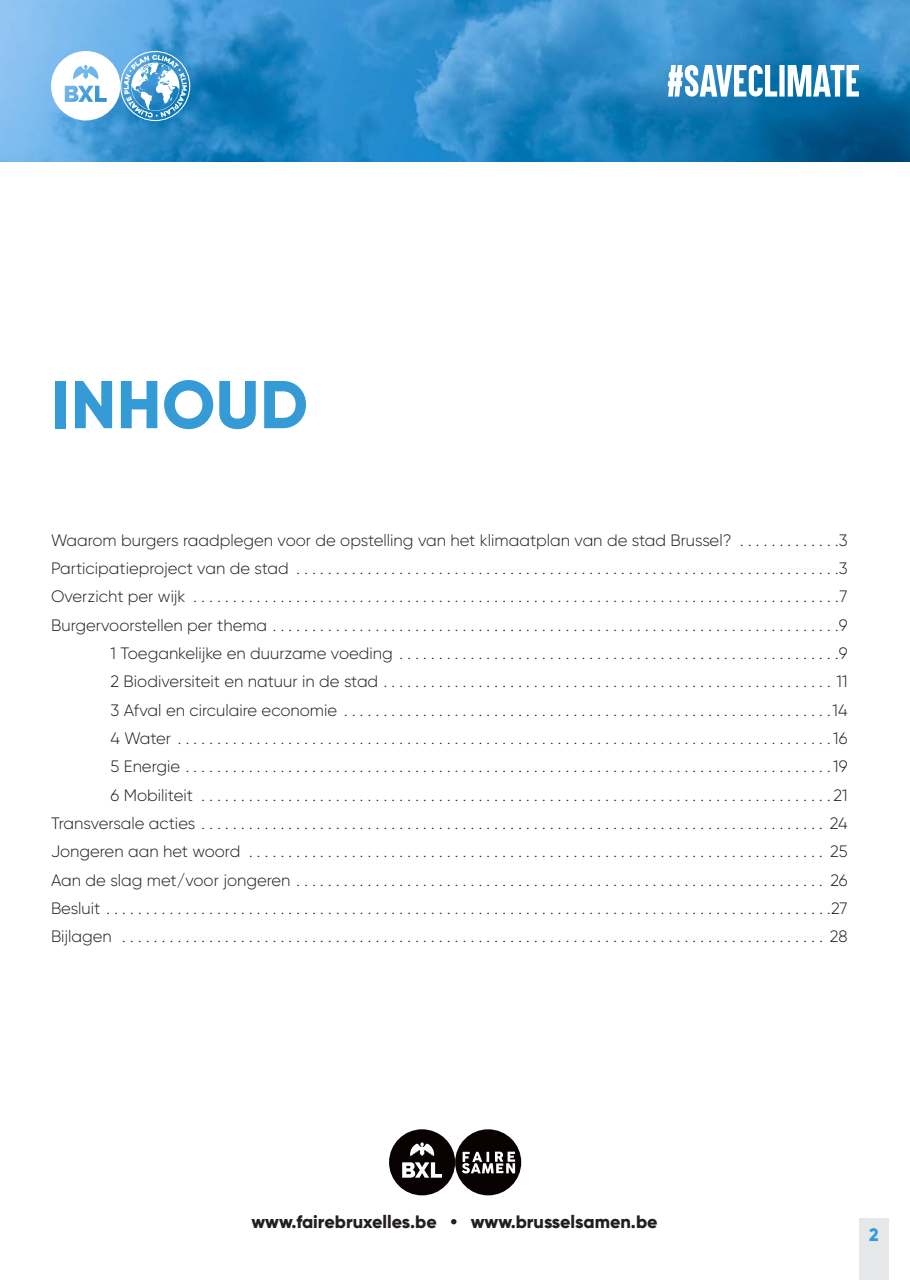
<style>
.page{position:relative;width:910px;height:1280px;background:#fff}
.page>*{position:absolute;margin:0;border:0;box-sizing:border-box;transform-origin:0 0}
.Titre_sommaire{font:800 67.5px "Gilroy";letter-spacing:.01em;color:#359bd6}
.t1{font:800 18px "Gilroy";color:#231f20}
.t2{font:800 18px "Gilroy";color:#359bd6}
.t3{font:300 16.5px "Gilroy";color:#231f20}
</style>
<div class="page">
<img style="left:0;top:0;width:910px;height:162px">
<svg style="left:668px;top:65px;width:191px;height:32px"></svg>
<svg style="left:51px;top:51px;width:139px;height:70px"></svg>
<svg style="left:389px;top:1129px;width:132px;height:66px"></svg>
<div style="left:859px;top:1218px;width:30px;height:62px;background:#e6e7e9"></div>
<p class="Titre_sommaire" style="left:51px;top:362px;width:258px">INHOUD</p>
<p class="t3" style="left:51px;top:530px;width:798px">Waarom burgers raadplegen voor de opstelling van het klimaatplan van de stad Brussel? . . . . . . . . . . . . 3</p>
<p class="t3" style="left:51px;top:558px;width:798px">Participatieproject van de stad . . . . . . . . . . . . . . . . . . . . . . . . . . . . . . . . . . . . . . . . . . . . . . . . . . . . . . . . . . . . . . . . . . . . 3</p>
<p class="t3" style="left:51px;top:587px;width:798px">Overzicht per wijk . . . . . . . . . . . . . . . . . . . . . . . . . . . . . . . . . . . . . . . . . . . . . . . . . . . . . . . . . . . . . . . . . . . . . . . . . . . . . . . . . 7</p>
<p class="t3" style="left:51px;top:615px;width:798px">Burgervoorstellen per thema . . . . . . . . . . . . . . . . . . . . . . . . . . . . . . . . . . . . . . . . . . . . . . . . . . . . . . . . . . . . . . . . . . . . . . . 9</p>
<p class="t3" style="left:111px;top:643px;width:738px">1 Toegankelijke en duurzame voeding . . . . . . . . . . . . . . . . . . . . . . . . . . . . . . . . . . . . . . . . . . . . . . . . . . . . . . . 9</p>
<p class="t3" style="left:111px;top:671px;width:738px">2 Biodiversiteit en natuur in de stad . . . . . . . . . . . . . . . . . . . . . . . . . . . . . . . . . . . . . . . . . . . . . . . . . . . . . . . . . 11</p>
<p class="t3" style="left:111px;top:700px;width:738px">3 Afval en circulaire economie . . . . . . . . . . . . . . . . . . . . . . . . . . . . . . . . . . . . . . . . . . . . . . . . . . . . . . . . . . . . . 14</p>
<p class="t3" style="left:111px;top:728px;width:738px">4 Water . . . . . . . . . . . . . . . . . . . . . . . . . . . . . . . . . . . . . . . . . . . . . . . . . . . . . . . . . . . . . . . . . . . . . . . . . . . . . . . . . . 16</p>
<p class="t3" style="left:111px;top:756px;width:738px">5 Energie . . . . . . . . . . . . . . . . . . . . . . . . . . . . . . . . . . . . . . . . . . . . . . . . . . . . . . . . . . . . . . . . . . . . . . . . . . . . . . . . . 19</p>
<p class="t3" style="left:111px;top:785px;width:738px">6 Mobiliteit . . . . . . . . . . . . . . . . . . . . . . . . . . . . . . . . . . . . . . . . . . . . . . . . . . . . . . . . . . . . . . . . . . . . . . . . . . . . . . . 21</p>
<p class="t3" style="left:51px;top:813px;width:798px">Transversale acties . . . . . . . . . . . . . . . . . . . . . . . . . . . . . . . . . . . . . . . . . . . . . . . . . . . . . . . . . . . . . . . . . . . . . . . . . . . . . . . 24</p>
<p class="t3" style="left:51px;top:841px;width:798px">Jongeren aan het woord . . . . . . . . . . . . . . . . . . . . . . . . . . . . . . . . . . . . . . . . . . . . . . . . . . . . . . . . . . . . . . . . . . . . . . . . . 25</p>
<p class="t3" style="left:51px;top:870px;width:798px">Aan de slag met/voor jongeren . . . . . . . . . . . . . . . . . . . . . . . . . . . . . . . . . . . . . . . . . . . . . . . . . . . . . . . . . . . . . . . . . . . 26</p>
<p class="t3" style="left:51px;top:898px;width:798px">Besluit . . . . . . . . . . . . . . . . . . . . . . . . . . . . . . . . . . . . . . . . . . . . . . . . . . . . . . . . . . . . . . . . . . . . . . . . . . . . . . . . . . . . . . . . . . . 27</p>
<p class="t3" style="left:51px;top:926px;width:798px">Bijlagen . . . . . . . . . . . . . . . . . . . . . . . . . . . . . . . . . . . . . . . . . . . . . . . . . . . . . . . . . . . . . . . . . . . . . . . . . . . . . . . . . . . . . . . . . 28</p>
<p class="t1" style="left:251px;top:1210px;width:408px">www.fairebruxelles.be • www.brusselsamen.be</p>
<p class="t2" style="left:869px;top:1223px;width:11px">2</p>
</div>
